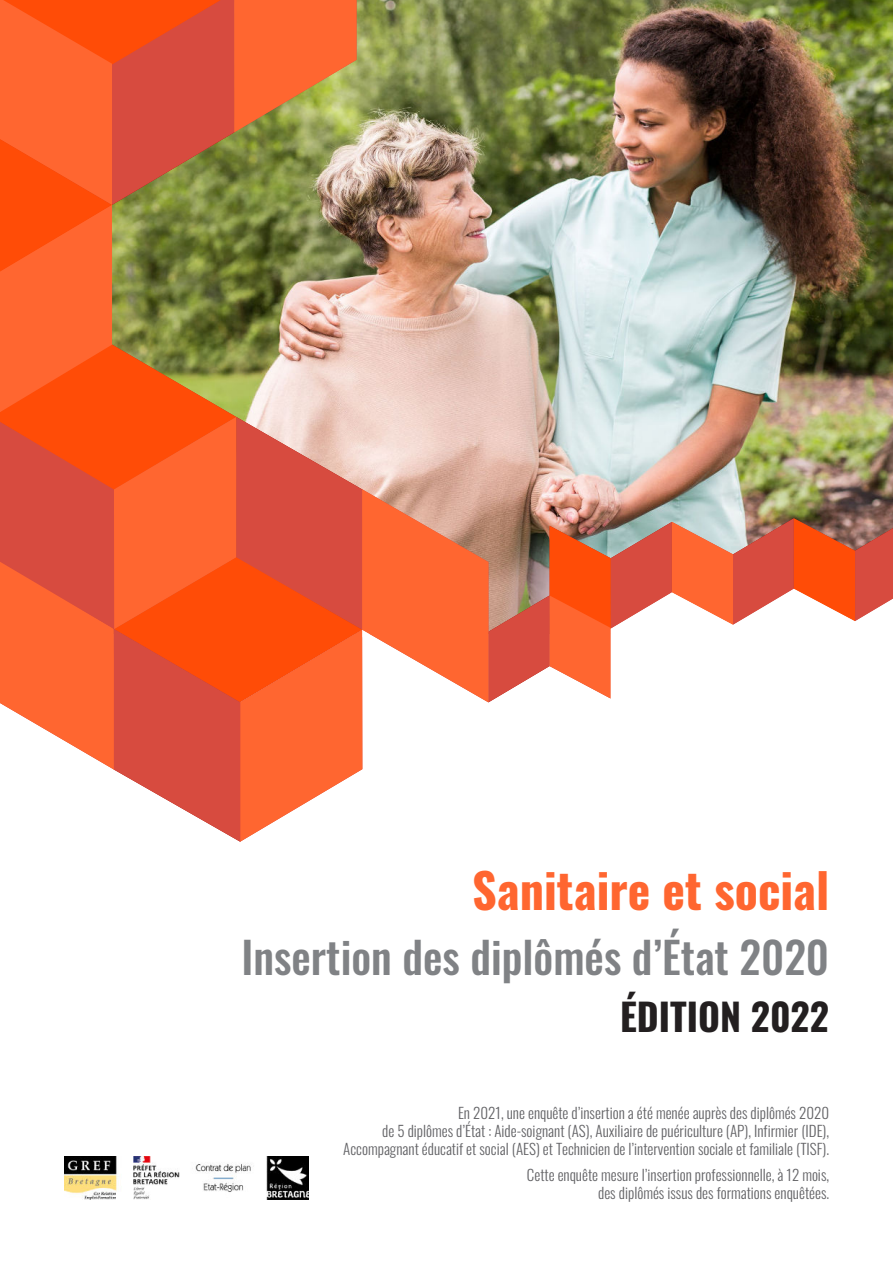
<style>
.page{position:relative;width:893px;height:1263px;background:#fff}
.page>*{position:absolute;margin:0;border:0;box-sizing:border-box;transform-origin:0 0}
.t1{font:700 48px "Oswald";color:#ff6630}
.t2{font:500 43.5px "Oswald";color:#808285}
.t3{font:700 37.5px "Oswald";color:#231f20}
.t4{font:300 15px/18px "Oswald";color:#636366;text-align:right}
</style>
<div class="page">
<img style="left:64px;top:1157px;width:245px;height:42px">
<img style="left:0;top:0;width:893px;height:842px">
<h1 class="t1" style="left:472px;top:865px;width:358px">Sanitaire et social</h1>
<h2 class="t2" style="left:242px;top:928px;width:589px">Insertion des diplômés d’État 2020</h2>
<h3 class="t3" style="left:620px;top:997px;width:211px">ÉDITION 2022</h3>
<p class="t4" style="left:343px;top:1103px;width:487px">En 2021, une enquête d’insertion a été menée auprès des diplômés 2020<br>de 5 diplômes d’État : Aide-soignant (AS), Auxiliaire de puériculture (AP), Infirmier (IDE),<br>Accompagnant éducatif et social (AES) et Technicien de l’intervention sociale et familiale (TISF).</p>
<p class="t4" style="left:527px;top:1166px;width:304px">Cette enquête mesure l’insertion professionnelle, à 12 mois, des diplômés issus des formations enquêtées.</p>
</div>
